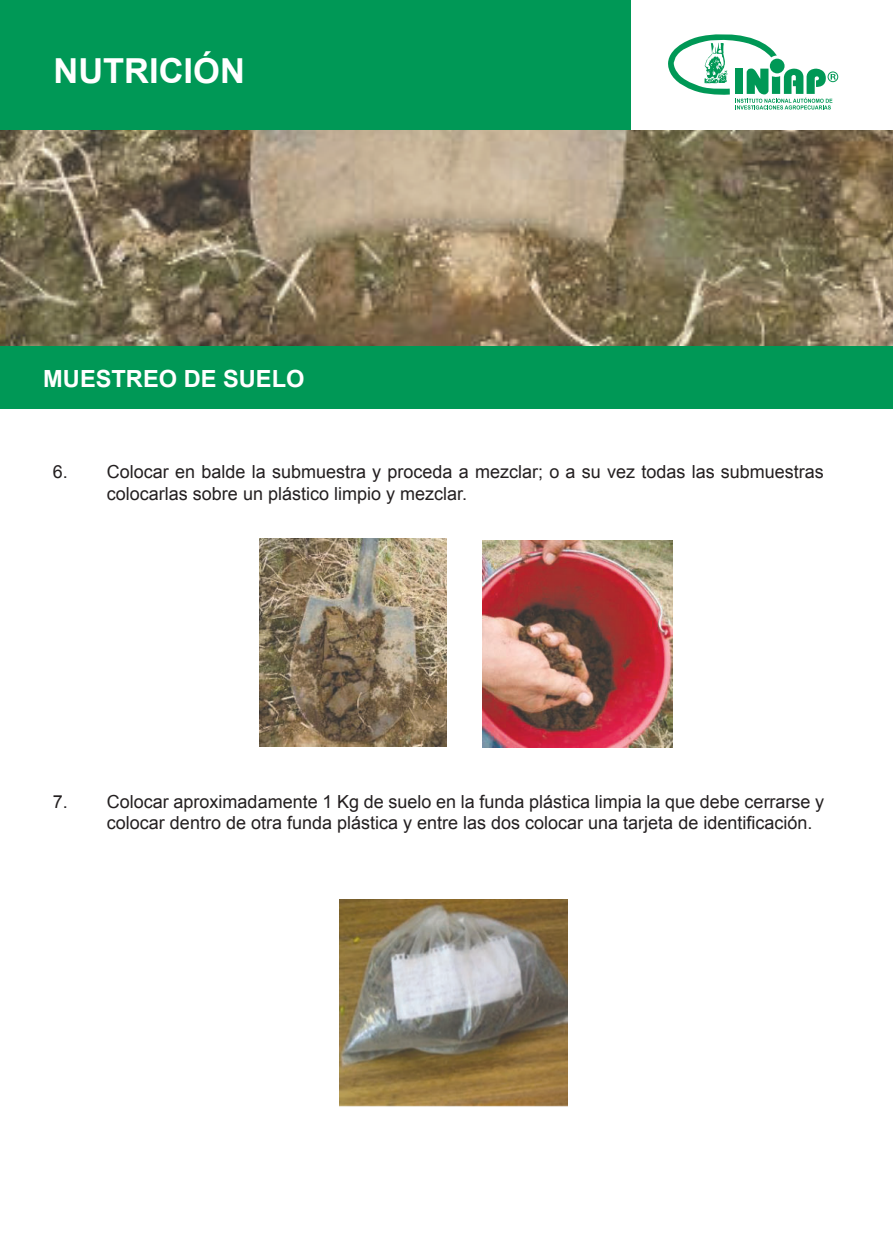
<style>
.page{position:relative;width:893px;height:1237px;background:#fff}
.page>*{position:absolute;margin:0;border:0;box-sizing:border-box;transform-origin:0 0}
.t1{font:700 34.5px "Arial";color:#fff}
.t2{font:700 23.7px "Arial";color:#fff}
.t3{font:18px/21.6px "Arial";color:#231f20}
</style>
<div class="page">
<svg style="left:668px;top:34px;width:170px;height:76px"></svg>
<div style="left:0;top:1px;width:630px;height:129px;background:#009856"></div>
<div style="left:0;top:345px;width:892px;height:63px;background:#009856"></div>
<img style="left:0;top:130px;width:892px;height:215px">
<img style="left:260px;top:539px;width:186px;height:207px">
<img style="left:482px;top:540px;width:191px;height:207px">
<img style="left:340px;top:899px;width:227px;height:208px">
<h1 class="t1" style="left:54px;top:51px;width:193px">NUTRICIÓN</h1>
<h2 class="t2" style="left:43px;top:365px;width:263px">MUESTREO DE SUELO</h2>
<p class="t3" style="left:107px;top:463px;width:718px;text-indent:-54px">6. Colocar en balde la submuestra y proceda a mezclar; o a su vez todas las submuestras colocarlas sobre un plástico limpio y mezclar.</p>
<p class="t3" style="left:107px;top:792px;width:719px;text-indent:-54px">7. Colocar aproximadamente 1 Kg de suelo en la funda plástica limpia la que debe cerrarse y colocar dentro de otra funda plástica y entre las dos colocar una tarjeta de identificación.</p>
</div>
